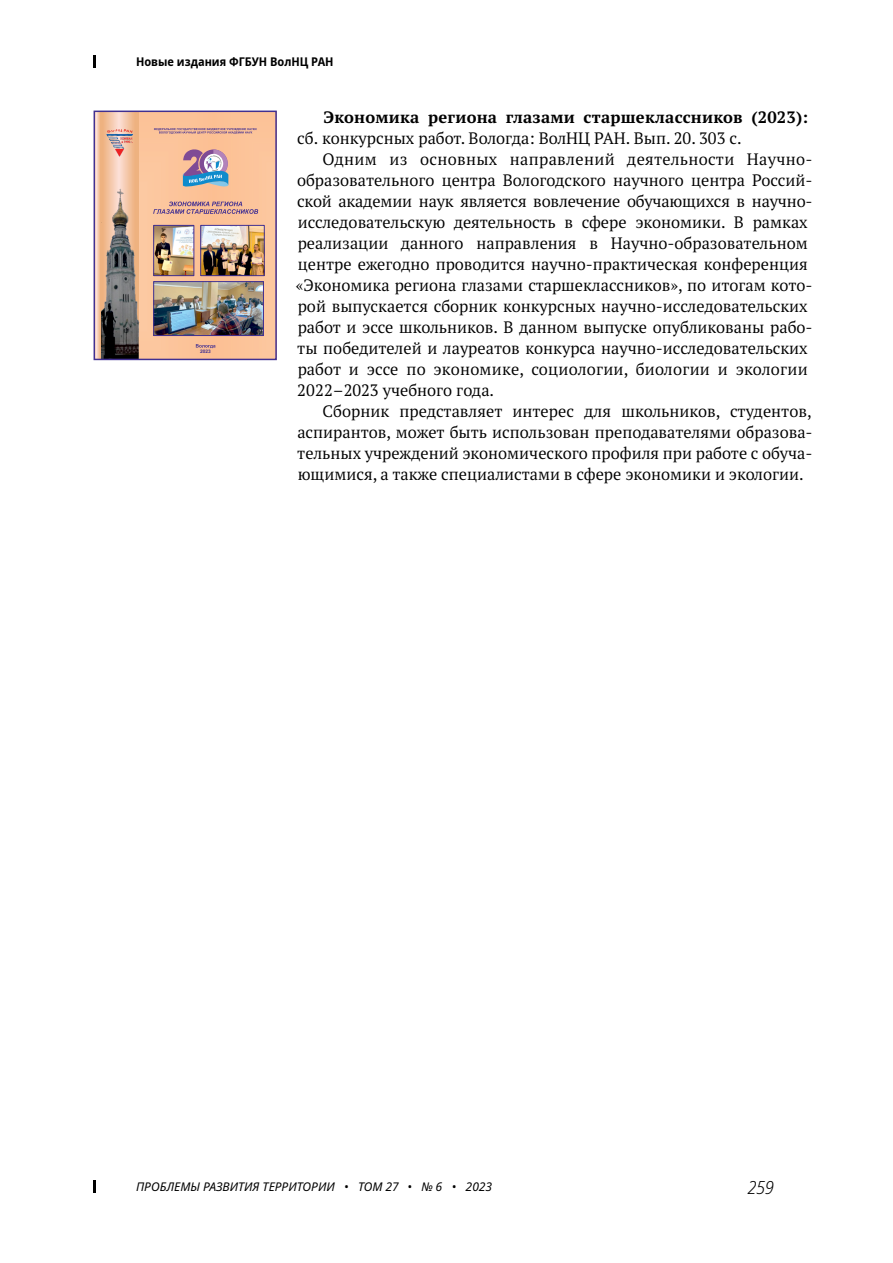
<style>
.page{position:relative;width:893px;height:1263px;background:#fff}
.page>*{position:absolute;margin:0;border:0;box-sizing:border-box;transform-origin:0 0}
.t1{font:italic 300 semi-condensed 18px "Noto Sans";color:#000}
.t2{font:16.5px "PT Serif Pro";color:#000}
.t3{font:700 16.5px "PT Serif Pro";letter-spacing:.015em;color:#000}
.t4{font:16.5px "PT Serif Pro";letter-spacing:.02em;color:#000}
.t5{font:italic 12px "Noto Sans";color:#000}
.t6{font:700 semi-condensed 12px "Noto Sans";color:#000}
.t7{font:700 4.8px "Arial";color:#423092}
</style>
<div class="page">
<svg style="left:94px;top:1180px;width:2px;height:13px"></svg>
<svg style="left:94px;top:55px;width:2px;height:13px"></svg>
<div style="left:101px;top:111px;width:175px;height:248px;background:#fcc49b"></div>
<svg style="left:101px;top:114px;width:38px;height:68px"></svg>
<img style="left:101px;top:182px;width:39px;height:175px">
<img style="left:106px;top:129px;width:27px;height:27px">
<svg style="left:153px;top:202px;width:105px;height:12px"></svg>
<svg style="left:196px;top:344px;width:19px;height:4px"></svg>
<svg style="left:154px;top:128px;width:102px;height:6px"></svg>
<img style="left:156px;top:283px;width:106px;height:51px">
<div style="left:154px;top:281px;width:110px;height:55px;border:1px solid #423092"></div>
<svg style="left:97px;top:114px;width:4px;height:243px"></svg>
<svg style="left:182px;top:149px;width:46px;height:38px"></svg>
<img style="left:156px;top:227px;width:36px;height:47px">
<div style="left:154px;top:225px;width:40px;height:51px;border:1px solid #423092"></div>
<img style="left:203px;top:227px;width:59px;height:47px">
<div style="left:201px;top:225px;width:63px;height:51px;border:1px solid #423092"></div>
<div style="left:94px;top:111px;width:183px;height:249px;border:2px solid #413091"></div>
<p class="t6" style="left:136px;top:53px;width:199px">Новые издания ФГБУН ВолНЦ РАН</p>
<p class="t7" style="left:200px;top:348px;width:12px">2023</p>
<p class="t3" style="left:323px;top:106px;width:486px">Экономика региона глазами старшеклассников (2023):</p>
<p class="t2" style="left:297px;top:127px;width:446px">сб. конкурсных работ. Вологда: ВолНЦ РАН. Вып. 20. 303 с.</p>
<p class="t4" style="left:323px;top:148px;width:491px">Одним из основных направлений деятельности Научно-</p>
<p class="t2" style="left:297px;top:169px;width:515px">образовательного центра Вологодского научного центра Россий-</p>
<p class="t2" style="left:297px;top:190px;width:517px">ской академии наук является вовлечение обучающихся в научно-</p>
<p class="t2" style="left:298px;top:211px;width:511px">исследовательскую деятельность в сфере экономики. В рамках</p>
<p class="t2" style="left:298px;top:232px;width:512px">реализации данного направления в Научно-образовательном</p>
<p class="t2" style="left:298px;top:253px;width:511px">центре ежегодно проводится научно-практическая конференция</p>
<p class="t2" style="left:296px;top:274px;width:518px">«Экономика региона глазами старшеклассников», по итогам кото-</p>
<p class="t2" style="left:298px;top:295px;width:511px">рой выпускается сборник конкурсных научно-исследовательских</p>
<p class="t2" style="left:298px;top:317px;width:516px">работ и эссе школьников. В данном выпуске опубликованы рабо-</p>
<p class="t2" style="left:297px;top:338px;width:512px">ты победителей и лауреатов конкурса научно-исследовательских</p>
<p class="t2" style="left:298px;top:359px;width:511px">работ и эссе по экономике, социологии, биологии и экологии</p>
<p class="t2" style="left:297px;top:380px;width:198px">2022–2023 учебного года.</p>
<p class="t2" style="left:323px;top:401px;width:491px">Сборник представляет интерес для школьников, студентов,</p>
<p class="t2" style="left:297px;top:422px;width:517px">аспирантов, может быть использован преподавателями образова-</p>
<p class="t2" style="left:297px;top:443px;width:517px">тельных учреждений экономического профиля при работе с обуча-</p>
<p class="t2" style="left:298px;top:464px;width:508px">ющимися, а также специалистами в сфере экономики и экологии.</p>
<p class="t5" style="left:136px;top:1178px;width:358px">ПРОБЛЕМЫ РАЗВИТИЯ ТЕРРИТОРИИ • ТОМ 27 • № 6 • 2023</p>
<p class="t1" style="left:748px;top:1175px;width:28px">259</p>
</div>
